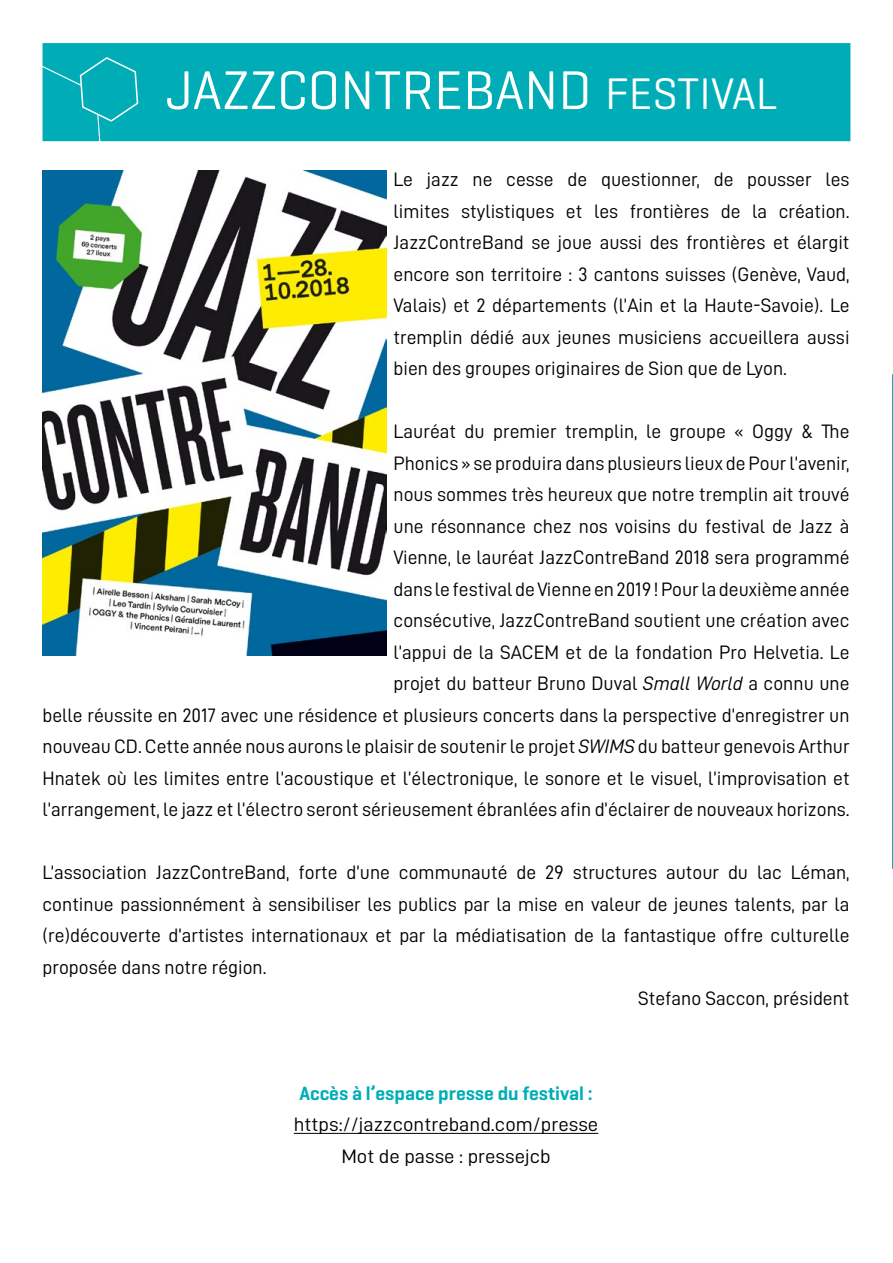
<style>
.page{position:relative;width:893px;height:1263px;background:#fff}
.page>*{position:absolute;margin:0;border:0;box-sizing:border-box;transform-origin:0 0}
.t1{font:55.5px "Geogrotesque";color:#fff}
.t2{font:19.5px/31.5px "D DIN";color:#000;text-align:justify}
.t3{font:19.5px/31.5px "D DIN";color:#000;text-align:center;scale:1.06 1}
.t4{font:600 19.5px "Geogrotesque";color:#00adb6}
.s1{font-size:45px}
.s2{font-family:"D DIN Italic"}
</style>
<div class="page">
<svg style="left:892px;top:374px;width:1px;height:495px"></svg>
<div style="left:53px;top:54px;width:787px;height:77px;background:#00adb6"></div>
<div style="left:43px;top:43px;width:807px;height:98px;border:21px solid #00adb6"></div>
<svg style="left:42px;top:43px;width:97px;height:267px"></svg>
<hr style="left:294px;top:1133px;width:304px;height:1px;background:#000">
<img style="left:43px;top:170px;width:343px;height:485px">
<h1 class="t1" style="left:166px;top:56px;width:614px">JAZZCONTREBAND <span class="s1">FESTIVAL</span></h1>
<p class="t2" style="left:394px;top:163px;width:458px">Le jazz ne cesse de questionner, de pousser les limites stylistiques et les frontières de la création.<br>JazzContreBand se joue aussi des frontières et élargit encore son territoire : 3 cantons suisses (Genève, Vaud, Valais) et 2 départements (l’Ain et la Haute-Savoie). Le tremplin dédié aux jeunes musiciens accueillera aussi bien des groupes originaires de Sion que de Lyon.</p>
<p class="t2" style="left:43px;top:415px;width:809px;text-align:right">Lauréat du premier tremplin, le groupe « Oggy &amp; The<br>Phonics » se produira dans plusieurs lieux de Pour l’avenir,<br>nous sommes très heureux que notre tremplin ait trouvé<br>une résonnance chez nos voisins du festival de Jazz à<br>Vienne, le lauréat JazzContreBand 2018 sera programmé<br>dans le festival de Vienne en 2019 ! Pour la deuxième année<br>consécutive, JazzContreBand soutient une création avec<br>l’appui de la SACEM et de la fondation Pro Helvetia. Le<br>projet du batteur Bruno Duval <span class="s2">Small World</span> a connu une<br>belle réussite en 2017 avec une résidence et plusieurs concerts dans la perspective d’enregistrer un nouveau CD. Cette année nous aurons le plaisir de soutenir le projet <span class="s2">SWIMS</span> du batteur genevois Arthur Hnatek où les limites entre l’acoustique et l’électronique, le sonore et le visuel, l’improvisation et l’arrangement, le jazz et l’électro seront sérieusement ébranlées afin d’éclairer de nouveaux horizons.</p>
<p class="t2" style="left:43px;top:856px;width:809px">L’association JazzContreBand, forte d’une communauté de 29 structures autour du lac Léman,</p>
<p class="t2" style="left:43px;top:888px;width:808px">continue passionnément à sensibiliser les publics par la mise en valeur de jeunes talents, par la</p>
<p class="t2" style="left:43px;top:919px;width:808px">(re)découverte d’artistes internationaux et par la médiatisation de la fantastique offre culturelle</p>
<p class="t2" style="left:43px;top:951px;width:226px">proposée dans notre région.</p>
<p class="t2" style="left:638px;top:982px;width:213px">Stefano Saccon, président</p>
<p class="t4" style="left:299px;top:1081px;width:295px">Accès à l’espace presse du festival :</p>
<p class="t3" style="left:294px;top:1108px;width:289px">https://jazzcontreband.com/presse<br>Mot de passe : pressejcb</p>
</div>
